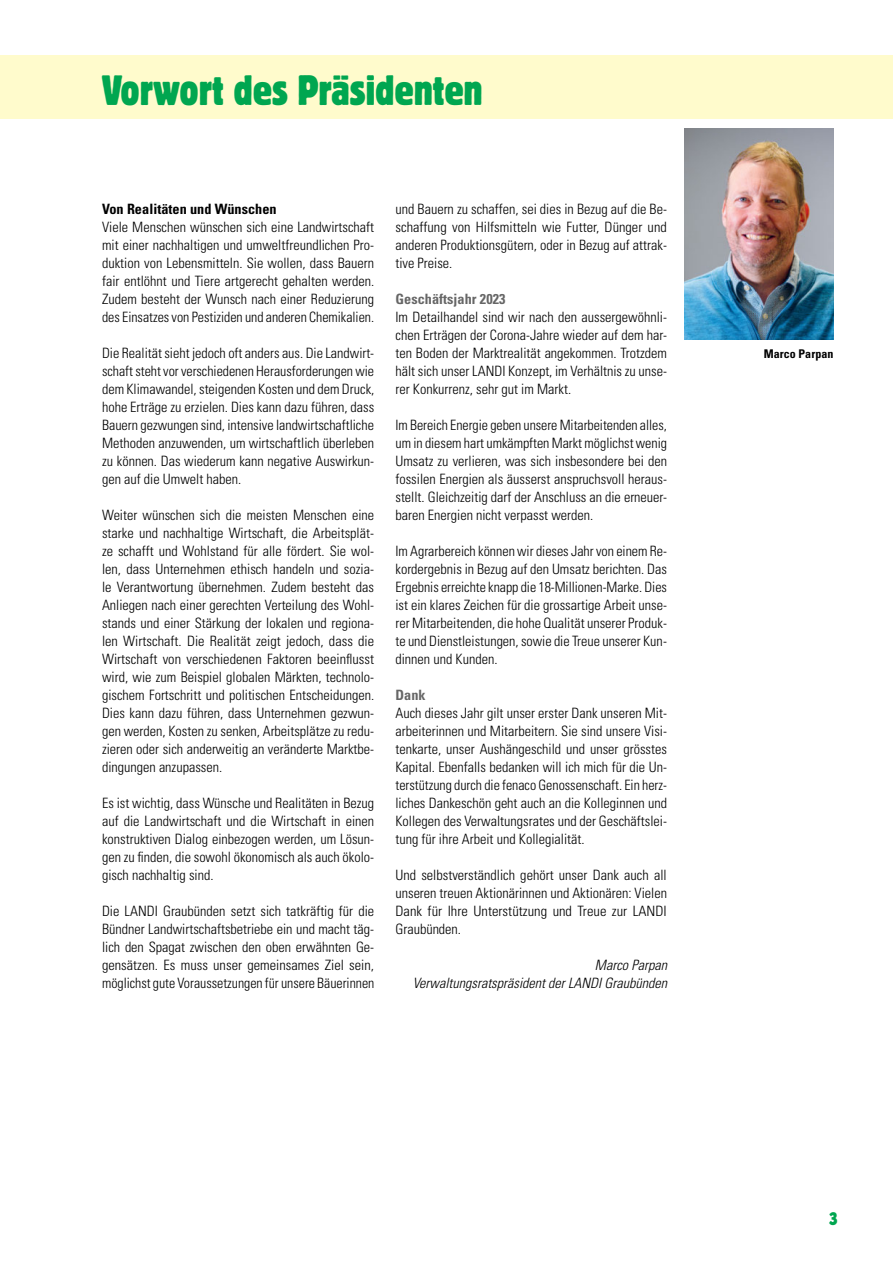
<style>
.page{position:relative;width:893px;height:1263px;background:#fff}
.page>*{position:absolute;margin:0;border:0;box-sizing:border-box;transform-origin:0 0}
.t1{font:condensed 42px "Block Pro";color:#00a650}
.t2{font:condensed 18px "Block Pro";color:#00a650}
.t3{font:300 condensed 14.25px/18px "Univers LT Std";color:#000;text-align:justify}
.t4{font:italic 300 condensed 14.25px/18px "Univers LT Std";color:#000;text-align:right}
.t5{font:700 condensed 14.25px "Univers LT Std";letter-spacing:.005em;color:#000}
.t6{font:700 condensed 14.25px "Univers LT Std";letter-spacing:.005em;color:#666}
.t7{font:700 condensed 12px "Univers LT Std";letter-spacing:.005em;color:#000}
</style>
<div class="page">
<img style="left:685px;top:129px;width:148px;height:211px">
<div style="left:0;top:55px;width:893px;height:64px;background:#fffbcc"></div>
<h1 class="t1" style="left:102px;top:63px;width:382px">Vorwort des Präsidenten</h1>
<p class="t5" style="left:102px;top:200px;width:176px">Von Realitäten und Wünschen</p>
<p class="t3" style="left:102px;top:218px;width:274px">Viele Menschen wünschen sich eine Landwirtschaft mit einer nachhaltigen und umweltfreundlichen Pro&shy;duktion von Lebensmitteln. Sie wollen, dass Bauern fair entlöhnt und Tiere artgerecht gehalten werden.<br>Zudem besteht der Wunsch nach einer Reduzierung des Einsatzes von Pestiziden und anderen Chemikalien.</p>
<p class="t3" style="left:102px;top:344px;width:274px">Die Realität sieht jedoch oft anders aus. Die Landwirt&shy;schaft steht vor verschiedenen Herausforderungen wie dem Klimawandel, steigenden Kosten und dem Druck, hohe Erträge zu erzielen. Dies kann dazu führen, dass Bauern gezwungen sind, intensive landwirtschaftliche Methoden anzuwenden, um wirtschaftlich überleben zu können. Das wiederum kann negative Auswirkun&shy;gen auf die Umwelt haben.</p>
<p class="t3" style="left:102px;top:506px;width:274px">Weiter wünschen sich die meisten Menschen eine starke und nachhaltige Wirtschaft, die Arbeitsplät&shy;ze schafft und Wohlstand für alle fördert. Sie wol&shy;len, dass Unternehmen ethisch handeln und sozia&shy;le Verantwortung übernehmen. Zudem besteht das Anliegen nach einer gerechten Verteilung des Wohl&shy;stands und einer Stärkung der lokalen und regiona&shy;len Wirtschaft. Die Realität zeigt jedoch, dass die Wirtschaft von verschiedenen Faktoren beeinflusst wird, wie zum Beispiel globalen Märkten, technolo&shy;gischem Fortschritt und politischen Entscheidungen.<br>Dies kann dazu führen, dass Unternehmen gezwun&shy;gen werden, Kosten zu senken, Arbeitsplätze zu redu&shy;zieren oder sich anderweitig an veränderte Marktbe&shy;dingungen anzupassen.</p>
<p class="t3" style="left:102px;top:794px;width:274px">Es ist wichtig, dass Wünsche und Realitäten in Bezug auf die Landwirtschaft und die Wirtschaft in einen konstruktiven Dialog einbezogen werden, um Lösun&shy;gen zu finden, die sowohl ökonomisch als auch ökolo&shy;gisch nachhaltig sind.</p>
<p class="t3" style="left:102px;top:902px;width:274px">Die LANDI Graubünden setzt sich tatkräftig für die Bündner Landwirtschaftsbetriebe ein und macht täg&shy;lich den Spagat zwischen den oben erwähnten Ge&shy;gensätzen. Es muss unser gemeinsames Ziel sein, möglichst gute Voraussetzungen für unsere Bäuerinnen</p>
<p class="t3" style="left:395px;top:200px;width:273px">und Bauern zu schaffen, sei dies in Bezug auf die Be&shy;schaffung von Hilfsmitteln wie Futter, Dünger und anderen Produktionsgütern, oder in Bezug auf attrak&shy;tive Preise.</p>
<p class="t6" style="left:395px;top:290px;width:111px">Geschäftsjahr 2023</p>
<p class="t3" style="left:395px;top:308px;width:273px">Im Detailhandel sind wir nach den aussergewöhnli&shy;chen Erträgen der Corona-Jahre wieder auf dem har&shy;ten Boden der Marktrealität angekommen. Trotzdem hält sich unser LANDI Konzept, im Verhältnis zu unse&shy;rer Konkurrenz, sehr gut im Markt.</p>
<p class="t3" style="left:395px;top:416px;width:273px">Im Bereich Energie geben unsere Mitarbeitenden alles, um in diesem hart umkämpften Markt möglichst wenig Umsatz zu verlieren, was sich insbesondere bei den fossilen Energien als äusserst anspruchsvoll heraus&shy;stellt. Gleichzeitig darf der Anschluss an die erneuer&shy;baren Energien nicht verpasst werden.</p>
<p class="t3" style="left:395px;top:542px;width:273px">Im Agrarbereich können wir dieses Jahr von einem Re&shy;kordergebnis in Bezug auf den Umsatz berichten. Das Ergebnis erreichte knapp die 18-Millionen-Marke. Dies ist ein klares Zeichen für die grossartige Arbeit unse&shy;rer Mitarbeitenden, die hohe Qualität unserer Produk&shy;te und Dienstleistungen, sowie die Treue unserer Kun&shy;dinnen und Kunden.</p>
<p class="t6" style="left:395px;top:686px;width:32px">Dank</p>
<p class="t3" style="left:395px;top:704px;width:273px">Auch dieses Jahr gilt unser erster Dank unseren Mit&shy;arbeiterinnen und Mitarbeitern. Sie sind unsere Visi&shy;tenkarte, unser Aushängeschild und unser grösstes Kapital. Ebenfalls bedanken will ich mich für die Un&shy;terstützung durch die fenaco Genossenschaft. Ein herz&shy;liches Dankeschön geht auch an die Kolleginnen und Kollegen des Verwaltungsrates und der Geschäftslei&shy;tung für ihre Arbeit und Kollegialität.</p>
<p class="t3" style="left:395px;top:866px;width:273px">Und selbstverständlich gehört unser Dank auch all unseren treuen Aktionärinnen und Aktionären: Vielen Dank für Ihre Unterstützung und Treue zur LANDI Graubünden.</p>
<p class="t4" style="left:413px;top:956px;width:256px">Marco Parpan<br>Verwaltungsratspräsident der LANDI Graubünden</p>
<p class="t7" style="left:764px;top:346px;width:71px">Marco Parpan</p>
<p class="t2" style="left:829px;top:1207px;width:10px">3</p>
</div>
